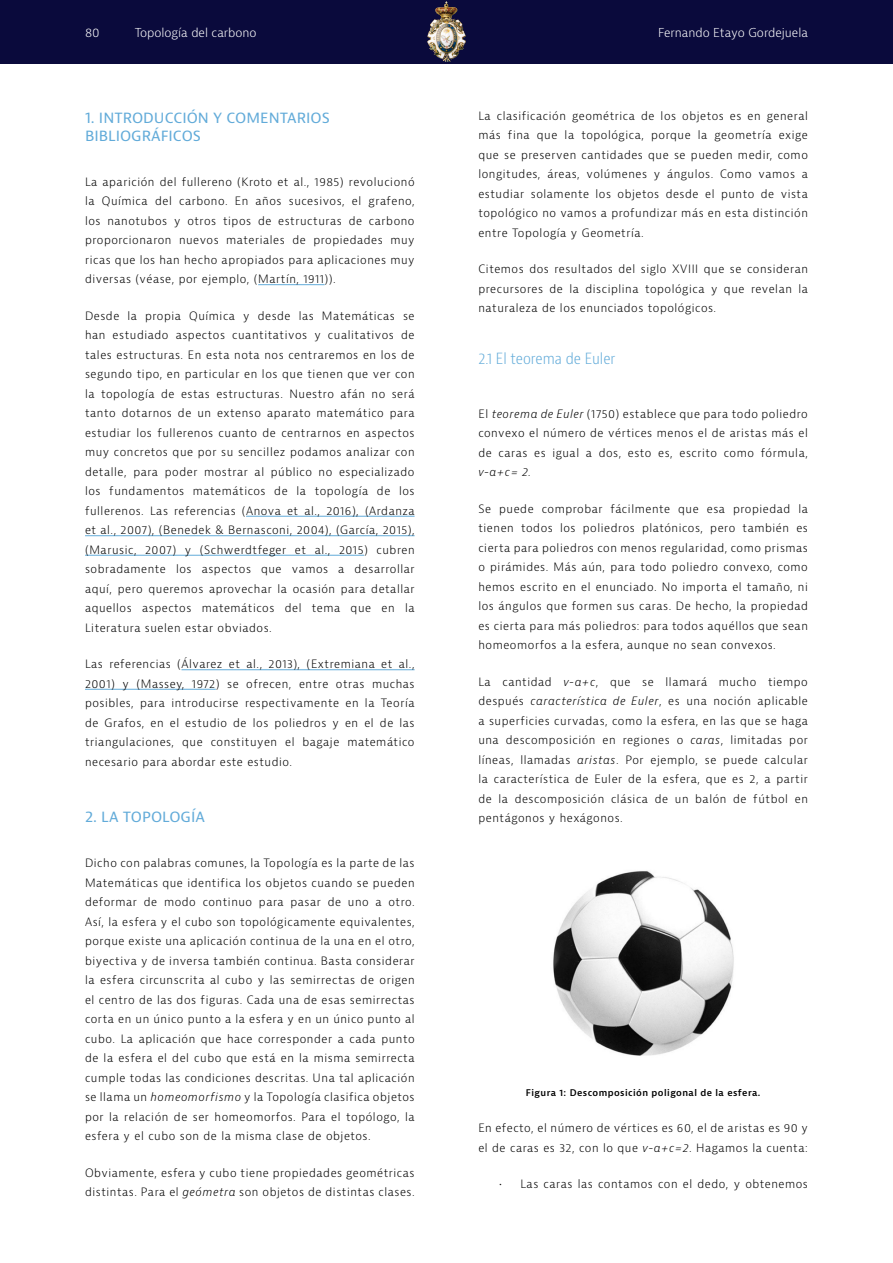
<style>
.page{position:relative;width:893px;height:1263px;background:#fff}
.page>*{position:absolute;margin:0;border:0;box-sizing:border-box;transform-origin:0 0}
.Subtítulos_Artículo{font:15px/18px "Bernina Sans";color:#62abd9}
.Subtítulos_Artículo-2{font:300 condensed 15px "Bernino Sans";color:#62abd9}
.t1{font:300 12px "Bernina Sans";color:#fff}
.Body_Artículo_negro{font:300 11.25px/19.5px "Bernina Sans";letter-spacing:.05em;color:#000;text-align:justify}
.Image_Footnote{font:600 9px "Bernina Sans";letter-spacing:.05em;color:#000}
.s1{font-style:italic}
</style>
<div class="page">
<div style="left:0;top:0;width:893px;height:64px;background:#0a0a3c"></div>
<img style="left:427px;top:2px;width:38px;height:60px">
<hr style="left:258px;top:284px;width:67px;height:1px;background:#62abd9">
<hr style="left:246px;top:516px;width:169px;height:1px;background:#62abd9">
<hr style="left:85px;top:535px;width:330px;height:1px;background:#62abd9">
<hr style="left:85px;top:555px;width:279px;height:1px;background:#62abd9">
<hr style="left:181px;top:669px;width:234px;height:1px;background:#62abd9">
<hr style="left:85px;top:689px;width:131px;height:1px;background:#62abd9">
<img style="left:553px;top:871px;width:181px;height:185px">
<p class="t1" style="left:85px;top:24px;width:16px">80</p>
<p class="t1" style="left:135px;top:24px;width:123px">Topología del carbono</p>
<p class="t1" style="left:658px;top:24px;width:151px">Fernando Etayo Gordejuela</p>
<p class="Subtítulos_Artículo" style="left:85px;top:108px;width:246px">1. INTRODUCCIÓN Y COMENTARIOS<br>BIBLIOGRÁFICOS</p>
<p class="Body_Artículo_negro" style="left:85px;top:172px;width:331px">La aparición del fullereno (Kroto et al., 1985) revolucionó la Química del carbono. En años sucesivos, el grafeno, los nanotubos y otros tipos de estructuras de carbono proporcionaron nuevos materiales de propiedades muy ricas que los han hecho apropiados para aplicaciones muy diversas (véase, por ejemplo, (Martín, 1911)).</p>
<p class="Body_Artículo_negro" style="left:85px;top:306px;width:331px">Desde la propia Química y desde las Matemáticas se han estudiado aspectos cuantitativos y cualitativos de tales estructuras. En esta nota nos centraremos en los de segundo tipo, en particular en los que tienen que ver con la topología de estas estructuras. Nuestro afán no será tanto dotarnos de un extenso aparato matemático para estudiar los fullerenos cuanto de centrarnos en aspectos muy concretos que por su sencillez podamos analizar con detalle, para poder mostrar al público no especializado los fundamentos matemáticos de la topología de los fullerenos. Las referencias (Anova et al., 2016), (Ardanza et al., 2007), (Benedek &amp; Bernasconi, 2004), (García, 2015), (Marusic, 2007) y (Schwerdtfeger et al., 2015) cubren sobradamente los aspectos que vamos a desarrollar aquí, pero queremos aprovechar la ocasión para detallar aquellos aspectos matemáticos del tema que en la Literatura suelen estar obviados.</p>
<p class="Body_Artículo_negro" style="left:85px;top:655px;width:331px">Las referencias (Álvarez et al., 2013), (Extremiana et al., 2001) y (Massey, 1972) se ofrecen, entre otras muchas posibles, para introducirse respectivamente en la Teoría de Grafos, en el estudio de los poliedros y en el de las triangulaciones, que constituyen el bagaje matemático necesario para abordar este estudio.</p>
<p class="Subtítulos_Artículo" style="left:85px;top:808px;width:121px">2. LA TOPOLOGÍA</p>
<p class="Body_Artículo_negro" style="left:85px;top:853px;width:331px">Dicho con palabras comunes, la Topología es la parte de las Matemáticas que identifica los objetos cuando se pueden deformar de modo continuo para pasar de uno a otro.<br>Así, la esfera y el cubo son topológicamente equivalentes, porque existe una aplicación continua de la una en el otro, biyectiva y de inversa también continua. Basta considerar la esfera circunscrita al cubo y las semirrectas de origen el centro de las dos figuras. Cada una de esas semirrectas corta en un único punto a la esfera y en un único punto al cubo. La aplicación que hace corresponder a cada punto de la esfera el del cubo que está en la misma semirrecta cumple todas las condiciones descritas. Una tal aplicación se llama un <span class="s1">homeomorfismo</span> y la Topología clasifica objetos por la relación de ser homeomorfos. Para el topólogo, la esfera y el cubo son de la misma clase de objetos.</p>
<p class="Body_Artículo_negro" style="left:85px;top:1163px;width:331px">Obviamente, esfera y cubo tiene propiedades geométricas distintas. Para el <span class="s1">geómetra</span> son objetos de distintas clases.</p>
<p class="Body_Artículo_negro" style="left:478px;top:106px;width:331px">La clasificación geométrica de los objetos es en general más fina que la topológica, porque la geometría exige que se preserven cantidades que se pueden medir, como longitudes, áreas, volúmenes y ángulos. Como vamos a estudiar solamente los objetos desde el punto de vista topológico no vamos a profundizar más en esta distinción entre Topología y Geometría.</p>
<p class="Body_Artículo_negro" style="left:478px;top:259px;width:331px">Citemos dos resultados del siglo XVIII que se consideran precursores de la disciplina topológica y que revelan la naturaleza de los enunciados topológicos.</p>
<p class="Subtítulos_Artículo-2" style="left:478px;top:349px;width:139px">2.1 El teorema de Euler</p>
<p class="Body_Artículo_negro" style="left:478px;top:404px;width:331px">El <span class="s1">teorema de Euler</span> (1750) establece que para todo poliedro convexo el número de vértices menos el de aristas más el de caras es igual a dos, esto es, escrito como fórmula, <span class="s1">v-a+c= 2.</span></p>
<p class="Body_Artículo_negro" style="left:478px;top:499px;width:331px">Se puede comprobar fácilmente que esa propiedad la tienen todos los poliedros platónicos, pero también es cierta para poliedros con menos regularidad, como prismas o pirámides. Más aún, para todo poliedro convexo, como hemos escrito en el enunciado. No importa el tamaño, ni los ángulos que formen sus caras. De hecho, la propiedad es cierta para más poliedros: para todos aquéllos que sean homeomorfos a la esfera, aunque no sean convexos.</p>
<p class="Body_Artículo_negro" style="left:478px;top:672px;width:331px">La cantidad <span class="s1">v-a+c</span>, que se llamará mucho tiempo después <span class="s1">característica de Euler</span>, es una noción aplicable a superficies curvadas, como la esfera, en las que se haga una descomposición en regiones o <span class="s1">caras</span>, limitadas por líneas, llamadas <span class="s1">aristas</span>. Por ejemplo, se puede calcular la característica de Euler de la esfera, que es 2, a partir de la descomposición clásica de un balón de fútbol en pentágonos y hexágonos.</p>
<p class="Image_Footnote" style="left:526px;top:1087px;width:236px">Figura 1: Descomposición poligonal de la esfera.</p>
<p class="Body_Artículo_negro" style="left:478px;top:1119px;width:331px">En efecto, el número de vértices es 60, el de aristas es 90 y el de caras es 32, con lo que <span class="s1">v-a+c=2</span>. Hagamos la cuenta:</p>
<p class="Body_Artículo_negro" style="left:499px;top:1175px;width:310px">• Las caras las contamos con el dedo, y obtenemos</p>
</div>
